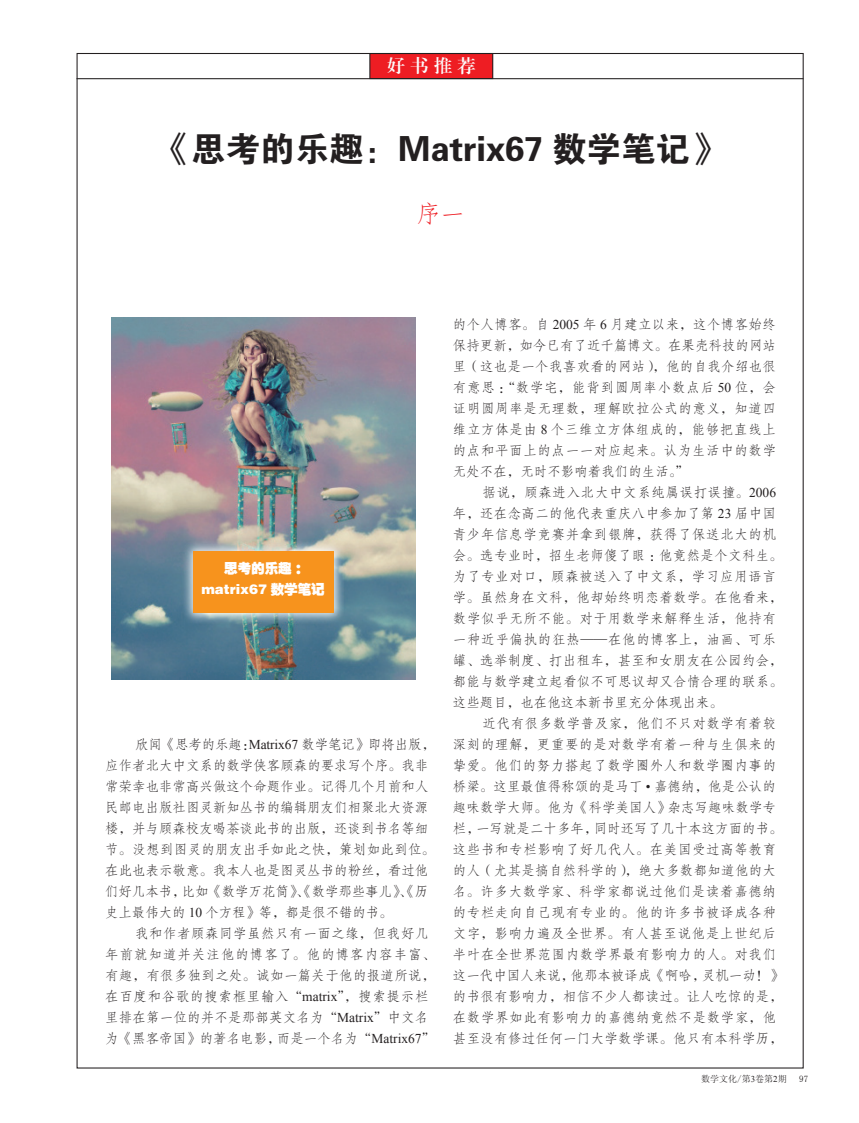
<style>
.page{position:relative;width:859px;height:1123px;background:#fff}
.page>*{position:absolute;margin:0;border:0;box-sizing:border-box;transform-origin:0 0}
.t1{font:34.5px "FZDHTK GBK1 0";color:#231f20}
.t2{font:24px "FZFSK GBK1 0";color:#ee1d23}
.t3{font:18px "FZXBSK GBK1 0";color:#fcfcfc}
.t4{font:13.5px/21px "FZFSK GBK1 0";letter-spacing:.025em;color:#231f20}
.t5{font:13.5px/21px "FZFSK GBK1 0";letter-spacing:.045em;color:#231f20}
.t6{font:13.5px/21px "FZFSK GBK1 0";color:#231f20}
.t7{font:13.5px "FZCCHJW GB1 0";color:#fff}
.t8{font:9px "Sim Sun";color:#231f20}
.s1{font-family:"Times New Roman"}
</style>
<div class="page">
<hr style="left:77px;top:78px;width:726px;height:1px;background:#231f20">
<div style="left:370px;top:54px;width:123px;height:25px;background:#ee1d23"></div>
<div style="left:369px;top:53px;width:124px;height:26px;border:1px solid #231f20"></div>
<img style="left:112px;top:317px;width:304px;height:362px">
<div style="left:180px;top:538px;width:164px;height:85px;background:#fff;opacity:.86"></div>
<div style="left:194px;top:551px;width:140px;height:62px;background:#f7931d"></div>
<p class="t3" style="left:387px;top:56px;width:90px">好书推荐</p>
<p class="t1" style="left:157px;top:130px;width:569px">《思考的乐趣：Matrix67 数学笔记》</p>
<p class="t2" style="left:417px;top:201px;width:49px">序一</p>
<p class="t7" style="left:224px;top:560px;width:86px">思考的乐趣：</p>
<p class="t7" style="left:201px;top:581px;width:125px">matrix67 数学笔记</p>
<p class="t6" style="left:105px;top:734px;width:331px;text-indent:30px">欣闻《思考的乐趣：<span class="s1">Matrix67</span> 数学笔记》即将出版，应作者北大中文系的数学侠客顾森的要求写个序。我非常荣幸也非常高兴做这个命题作业。记得几个月前和人民邮电出版社图灵新知丛书的编辑朋友们相聚北大资源楼，并与顾森校友喝茶谈此书的出版，还谈到书名等细节。没想到图灵的朋友出手如此之快，策划如此到位。在此也表示敬意。我本人也是图灵丛书的粉丝，看过他们好几本书，比如《数学万花筒》、《数学那些事儿》、《历史上最伟大的 <span class="s1">10</span> 个方程》等，都是很不错的书。</p>
<p class="t4" style="left:105px;top:923px;width:331px;text-indent:30px">我和作者顾森同学虽然只有一面之缘，但我好几年前就知道并关注他的博客了。他的博客内容丰富、有趣，有很多独到之处。诚如一篇关于他的报道所说，在百度和谷歌的搜索框里输入“<span class="s1">matrix</span>”，搜索提示栏里排在第一位的并不是那部英文名为“<span class="s1">Matrix</span>”中文名为《黑客帝国》的著名电影，而是一个名为“<span class="s1">Matrix67</span>”</p>
<p class="t4" style="left:453px;top:314px;width:325px;text-align:justify">的个人博客。自 <span class="s1">2005</span> 年 <span class="s1">6</span> 月建立以来，这个博客始终保持更新，如今已有了近千篇博文。在果壳科技的网站里（这也是一个我喜欢看的网站），他的自我介绍也很有意思：“数学宅，能背到圆周率小数点后 <span class="s1">50</span> 位，会证明圆周率是无理数，理解欧拉公式的意义，知道四维立方体是由 <span class="s1">8</span> 个三维立方体组成的，能够把直线上的点和平面上的点一一对应起来。认为生活中的数学无处不在，无时不影响着我们的生活。”</p>
<p class="t4" style="left:453px;top:482px;width:331px;text-indent:30px">据说，顾森进入北大中文系纯属误打误撞。<span class="s1">2006</span>年，还在念高二的他代表重庆八中参加了第 <span class="s1">23</span> 届中国青少年信息学竞赛并拿到银牌，获得了保送北大的机会。选专业时，招生老师傻了眼：他竟然是个文科生。为了专业对口，顾森被送入了中文系，学习应用语言学。虽然身在文科，他却始终明恋着数学。在他看来，数学似乎无所不能。对于用数学来解释生活，他持有一种近乎偏执的狂热——在他的博客上，油画、可乐罐、选举制度、打出租车，甚至和女朋友在公园约会，都能与数学建立起看似不可思议却又合情合理的联系。这些题目，也在他这本新书里充分体现出来。</p>
<p class="t5" style="left:453px;top:713px;width:331px;text-indent:30px">近代有很多数学普及家，他们不只对数学有着较深刻的理解，更重要的是对数学有着一种与生俱来的挚爱。他们的努力搭起了数学圈外人和数学圈内事的桥梁。这里最值得称颂的是马丁 <span class="s1">•</span> 嘉德纳，他是公认的趣味数学大师。他为《科学美国人》杂志写趣味数学专栏，一写就是二十多年，同时还写了几十本这方面的书。这些书和专栏影响了好几代人。在美国受过高等教育的人（尤其是搞自然科学的），绝大多数都知道他的大名。许多大数学家、科学家都说过他们是读着嘉德纳的专栏走向自己现有专业的。他的许多书被译成各种文字，影响力遍及全世界。有人甚至说他是上世纪后半叶在全世界范围内数学界最有影响力的人。对我们这一代中国人来说，他那本被译成《啊哈，灵机一动！》的书很有影响力，相信不少人都读过。让人吃惊的是，在数学界如此有影响力的嘉德纳竟然不是数学家，他甚至没有修过任何一门大学数学课。他只有本科学历，</p>
<p class="t8" style="left:701px;top:1074px;width:87px">数学文化/第<span class="s1">3</span>卷第<span class="s1">2</span>期</p>
<p class="t8" style="left:799px;top:1074px;width:10px">97</p>
</div>
